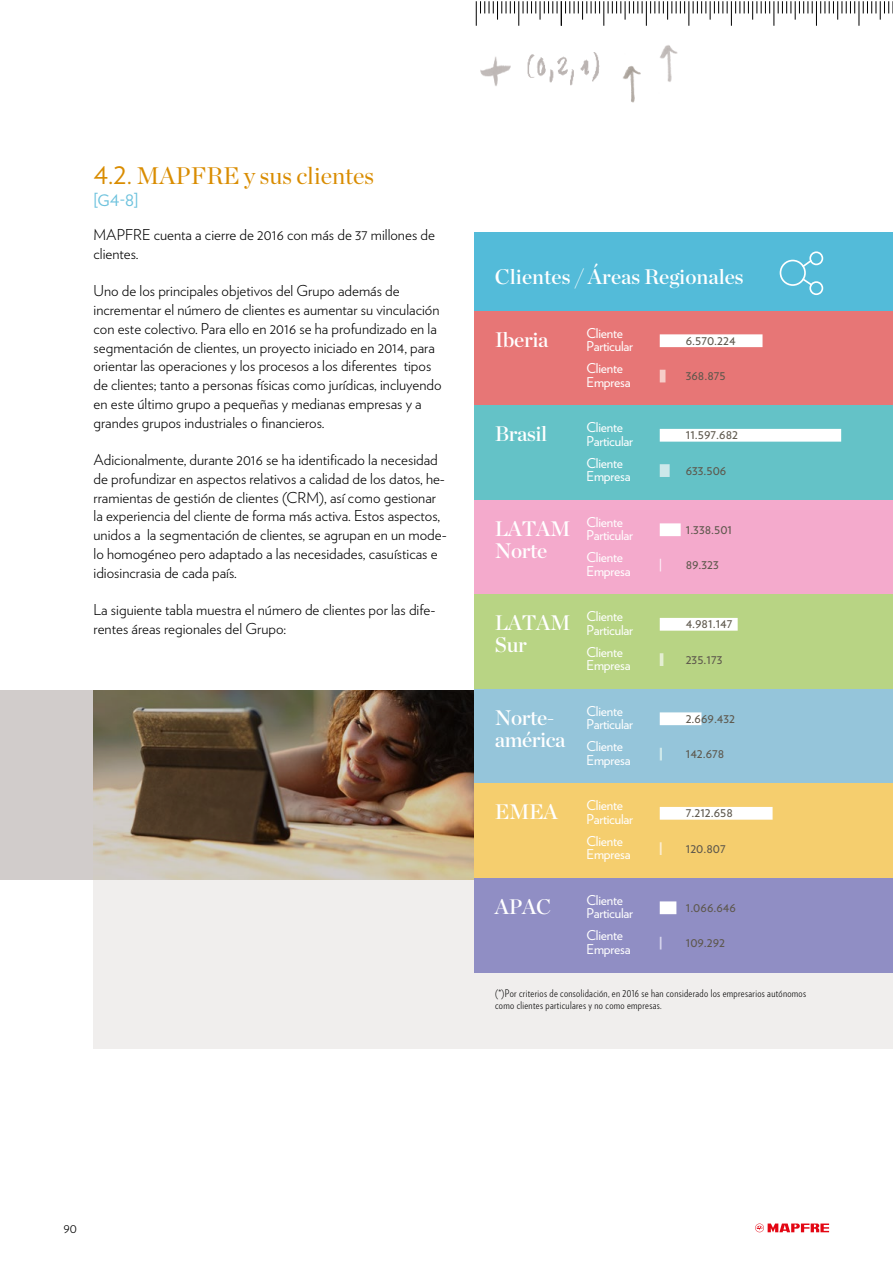
<style>
.page{position:relative;width:893px;height:1263px;background:#fff}
.page>*{position:absolute;margin:0;border:0;box-sizing:border-box;transform-origin:0 0}
.t1{font:24px "Chronicle Display";color:#d98c00}
.t2{font:21px/22.2px "Chronicle Display Semi";letter-spacing:-.02em;color:#fff}
.t3{font:21px "Chronicle Display Semi";color:#fff}
.t4{font:15.75px "Verlag";color:#6dc2dd}
.t5{font:300 15px/18.8px "Verlag";color:#000}
.t6{font:13.5px/13.5px "Verlag";letter-spacing:-.02em;color:#fff}
.t7{font:13.5px "Verlag";color:#5d574c}
.t8{font:300 13.5px "Verlag";color:#000}
.t9{font:300 10.5px/12.6px "Verlag Condensed";letter-spacing:.03em;color:#000}
.s1{font-family:"Verlag"}
</style>
<div class="page">
<div style="left:94px;top:880px;width:799px;height:169px;background:#f0eeed"></div>
<div style="left:0;top:690px;width:474px;height:189px;background:#d1cccb"></div>
<img style="left:94px;top:690px;width:380px;height:189px">
<svg style="left:755px;top:1223px;width:74px;height:9px"></svg>
<svg style="left:476px;top:1px;width:417px;height:25px"></svg>
<div style="left:474px;top:232px;width:419px;height:79px;background:#53bbd9"></div>
<div style="left:474px;top:311px;width:419px;height:95px;background:#e77676"></div>
<div style="left:474px;top:500px;width:419px;height:95px;background:#f4aacc"></div>
<div style="left:474px;top:595px;width:419px;height:94px;background:#b8d484"></div>
<div style="left:474px;top:689px;width:419px;height:95px;background:#95c5da"></div>
<div style="left:474px;top:784px;width:419px;height:94px;background:#f5ce6e"></div>
<div style="left:474px;top:878px;width:419px;height:95px;background:#908ec4"></div>
<svg style="left:801px;top:261px;width:12px;height:24px"></svg>
<div style="left:809px;top:281px;width:14px;height:14px;border:2px solid #fff;border-radius:50%"></div>
<div style="left:809px;top:251px;width:14px;height:14px;border:2px solid #fff;border-radius:50%"></div>
<div style="left:780px;top:260px;width:26px;height:26px;border:2px solid #fff;border-radius:50%"></div>
<div style="left:660px;top:334px;width:102px;height:13px;background:#fff"></div>
<div style="left:660px;top:370px;width:5px;height:12px;background:#f6cdc8"></div>
<div style="left:474px;top:406px;width:419px;height:94px;background:#64c2c7"></div>
<div style="left:660px;top:464px;width:10px;height:13px;background:#cde8ea"></div>
<div style="left:660px;top:429px;width:181px;height:13px;background:#fff"></div>
<div style="left:660px;top:523px;width:21px;height:13px;background:#fff"></div>
<svg style="left:660px;top:559px;width:1px;height:12px"></svg>
<svg style="left:660px;top:653px;width:3px;height:13px"></svg>
<div style="left:660px;top:618px;width:78px;height:13px;background:#fff"></div>
<svg style="left:660px;top:748px;width:2px;height:12px"></svg>
<div style="left:660px;top:712px;width:41px;height:13px;background:#fff"></div>
<div style="left:660px;top:807px;width:113px;height:13px;background:#fff"></div>
<svg style="left:660px;top:842px;width:2px;height:13px"></svg>
<svg style="left:660px;top:937px;width:1px;height:12px"></svg>
<div style="left:660px;top:901px;width:16px;height:13px;background:#fff"></div>
<img style="left:623px;top:66px;width:18px;height:37px">
<img style="left:657px;top:24px;width:40px;height:58px">
<img style="left:527px;top:52px;width:73px;height:34px">
<img style="left:480px;top:56px;width:31px;height:30px">
<h1 class="t1" style="left:94px;top:157px;width:282px"><span class="s1">4.2.</span> MAPFRE y sus clientes</h1>
<p class="t4" style="left:94px;top:188px;width:47px">[G4-8]</p>
<p class="t5" style="left:94px;top:224px;width:343px">MAPFRE cuenta a cierre de 2016 con más de 37 millones de clientes.</p>
<p class="t5" style="left:94px;top:281px;width:350px">Uno de los principales objetivos del Grupo además de incrementar el número de clientes es aumentar su vinculación con este colectivo. Para ello en 2016 se ha profundizado en la segmentación de clientes, un proyecto iniciado en 2014, para orientar las operaciones y los procesos a los diferentes tipos de clientes; tanto a personas físicas como jurídicas, incluyendo en este último grupo a pequeñas y medianas empresas y a grandes grupos industriales o financieros.</p>
<p class="t5" style="left:94px;top:449px;width:355px">Adicionalmente, durante 2016 se ha identificado la necesidad de profundizar en aspectos relativos a calidad de los datos, he&shy;rramientas de gestión de clientes (CRM), así como gestionar la experiencia del cliente de forma más activa. Estos aspectos, unidos a la segmentación de clientes, se agrupan en un mode&shy;lo homogéneo pero adaptado a las necesidades, casuísticas e idiosincrasia de cada país.</p>
<p class="t5" style="left:94px;top:599px;width:343px">La siguiente tabla muestra el número de clientes por las dife&shy;rentes áreas regionales del Grupo:</p>
<h2 class="t3" style="left:495px;top:261px;width:250px">Clientes / Áreas Regionales</h2>
<h2 class="t2" style="left:495px;top:327px;width:55px">Iberia</h2>
<p class="t6" style="left:587px;top:326px;width:48px">Cliente<br>Particular</p>
<p class="t6" style="left:587px;top:361px;width:46px">Cliente<br>Empresa</p>
<h2 class="t2" style="left:495px;top:421px;width:54px">Brasil</h2>
<p class="t6" style="left:587px;top:420px;width:48px">Cliente<br>Particular</p>
<p class="t6" style="left:587px;top:455px;width:46px">Cliente<br>Empresa</p>
<h2 class="t2" style="left:495px;top:516px;width:77px">LATAM<br>Norte</h2>
<p class="t6" style="left:587px;top:515px;width:48px">Cliente<br>Particular</p>
<p class="t6" style="left:587px;top:550px;width:46px">Cliente<br>Empresa</p>
<h2 class="t2" style="left:495px;top:610px;width:77px">LATAM<br>Sur</h2>
<p class="t6" style="left:587px;top:609px;width:48px">Cliente<br>Particular</p>
<p class="t6" style="left:587px;top:644px;width:46px">Cliente<br>Empresa</p>
<h2 class="t2" style="left:495px;top:705px;width:72px">Norte&shy;américa</h2>
<p class="t6" style="left:587px;top:704px;width:48px">Cliente<br>Particular</p>
<p class="t6" style="left:587px;top:739px;width:46px">Cliente<br>Empresa</p>
<h2 class="t2" style="left:495px;top:799px;width:64px">EMEA</h2>
<p class="t6" style="left:587px;top:798px;width:48px">Cliente<br>Particular</p>
<p class="t6" style="left:587px;top:833px;width:46px">Cliente<br>Empresa</p>
<h2 class="t2" style="left:495px;top:894px;width:58px">APAC</h2>
<p class="t6" style="left:587px;top:893px;width:48px">Cliente<br>Particular</p>
<p class="t6" style="left:587px;top:928px;width:46px">Cliente<br>Empresa</p>
<p class="t7" style="left:686px;top:330px;width:51px">6.570.224</p>
<p class="t7" style="left:686px;top:365px;width:42px">368.875</p>
<p class="t7" style="left:686px;top:424px;width:54px">11.597.682</p>
<p class="t7" style="left:686px;top:459px;width:42px">633.506</p>
<p class="t7" style="left:686px;top:519px;width:48px">1.338.501</p>
<p class="t7" style="left:686px;top:554px;width:35px">89.323</p>
<p class="t7" style="left:686px;top:613px;width:48px">4.981.147</p>
<p class="t7" style="left:686px;top:648px;width:38px">235.173</p>
<p class="t7" style="left:686px;top:708px;width:51px">2.669.432</p>
<p class="t7" style="left:686px;top:743px;width:40px">142.678</p>
<p class="t7" style="left:686px;top:802px;width:49px">7.212.658</p>
<p class="t7" style="left:686px;top:837px;width:42px">120.807</p>
<p class="t7" style="left:686px;top:897px;width:52px">1.066.646</p>
<p class="t7" style="left:686px;top:932px;width:41px">109.292</p>
<p class="t9" style="left:495px;top:986px;width:313px">(*)Por criterios de consolidación, en 2016 se han considerado los empresarios autónomos como clientes particulares y no como empresas.</p>
<p class="t8" style="left:64px;top:1218px;width:15px">90</p>
</div>
